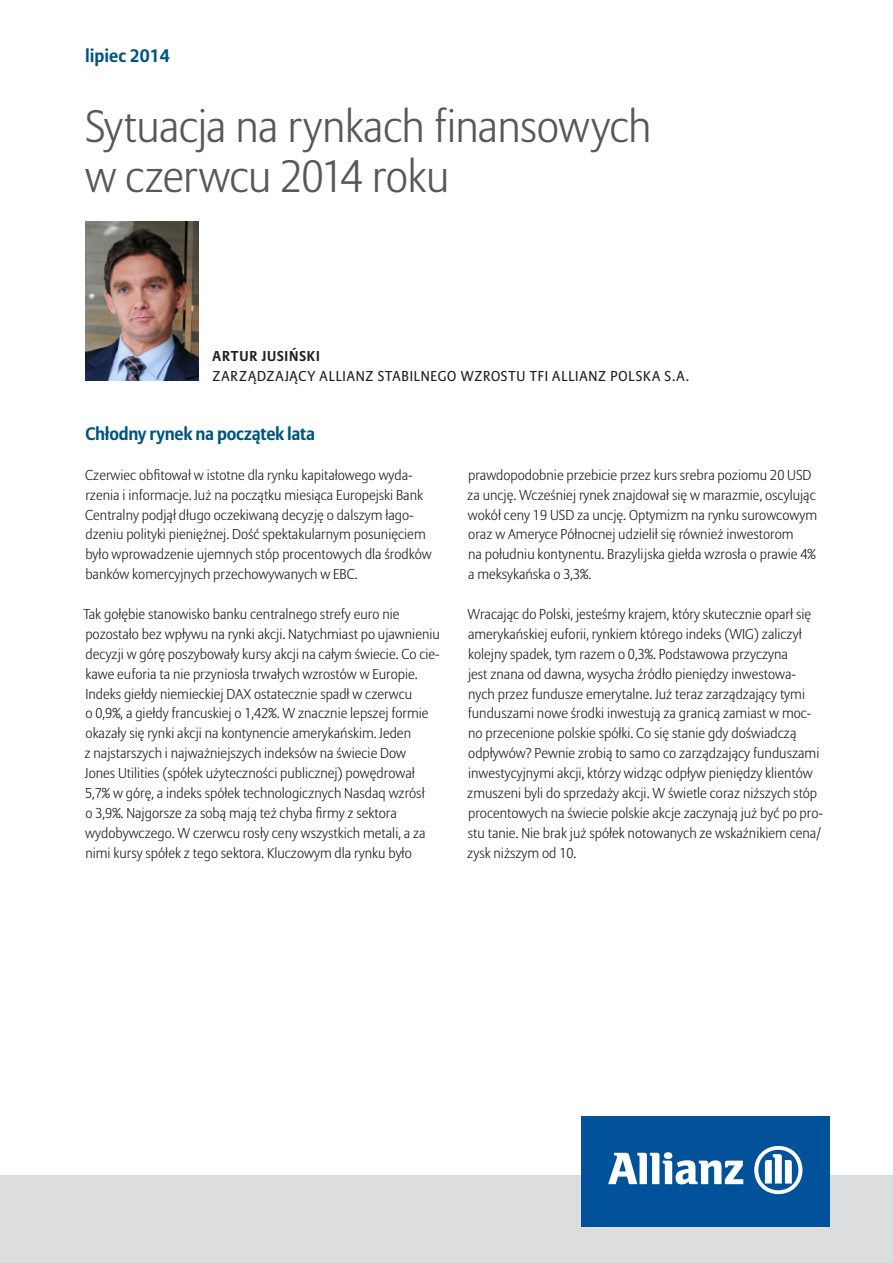
<style>
.page{position:relative;width:893px;height:1263px;background:#fff}
.page>*{position:absolute;margin:0;border:0;box-sizing:border-box;transform-origin:0 0}
.t1{font:300 45px/49.7px "Allianz Sans CE";letter-spacing:-.015em;color:#57585a}
.t2{font:700 18px "Allianz Sans CE";letter-spacing:-.015em;color:#005480}
.t3{font:300 14.25px/20px "Allianz Sans CE";color:#231f20}
.t4{font:14.25px "Allianz Sans CE";letter-spacing:.06em;color:#231f20}
.t5{font:700 14.25px "Allianz Sans CE";letter-spacing:.06em;color:#231f20}
</style>
<div class="page">
<div style="left:0;top:1175px;width:893px;height:88px;background:#dcdddf"></div>
<div style="left:581px;top:1116px;width:248px;height:110px;background:#01529a"></div>
<svg style="left:608px;top:1152px;width:135px;height:32px"></svg>
<svg style="left:754px;top:1146px;width:48px;height:48px"></svg>
<img style="left:85px;top:221px;width:113px;height:159px">
<p class="t2" style="left:85px;top:45px;width:86px">lipiec 2014</p>
<h1 class="t1" style="left:85px;top:103px;width:568px">Sytuacja na rynkach finansowych w czerwcu 2014 roku</h1>
<p class="t5" style="left:213px;top:347px;width:109px">ARTUR JUSIŃSKI</p>
<p class="t4" style="left:213px;top:367px;width:478px">ZARZĄDZAJĄCY ALLIANZ STABILNEGO WZROSTU TFI ALLIANZ POLSKA S.A.</p>
<p class="t2" style="left:85px;top:422px;width:231px">Chłodny rynek na początek lata</p>
<p class="t3" style="left:85px;top:465px;width:348px">Czerwiec obfitował w istotne dla rynku kapitałowego wyda&shy;rzenia i informacje. Już na początku miesiąca Europejski Bank Centralny podjął długo oczekiwaną decyzję o dalszym łago&shy;dzeniu polityki pieniężnej. Dość spektakularnym posunięciem było wprowadzenie ujemnych stóp procentowych dla środków banków komercyjnych przechowywanych w EBC.</p>
<p class="t3" style="left:84px;top:605px;width:358px">Tak gołębie stanowisko banku centralnego strefy euro nie pozostało bez wpływu na rynki akcji. Natychmiast po ujawnieniu decyzji w górę poszybowały kursy akcji na całym świecie. Co cie&shy;kawe euforia ta nie przyniosła trwałych wzrostów w Europie.<br>Indeks giełdy niemieckiej DAX ostatecznie spadł w czerwcu<br>o 0,9%, a giełdy francuskiej o 1,42%. W znacznie lepszej formie okazały się rynki akcji na kontynencie amerykańskim. Jeden<br>z najstarszych i najważniejszych indeksów na świecie Dow<br>Jones Utilities (spółek użyteczności publicznej) powędrował 5,7% w górę, a indeks spółek technologicznych Nasdaq wzrósł<br>o 3,9%. Najgorsze za sobą mają też chyba firmy z sektora wydobywczego. W czerwcu rosły ceny wszystkich metali, a za nimi kursy spółek z tego sektora. Kluczowym dla rynku było</p>
<p class="t3" style="left:467px;top:465px;width:351px">prawdopodobnie przebicie przez kurs srebra poziomu 20 USD za uncję. Wcześniej rynek znajdował się w marazmie, oscylując wokół ceny 19 USD za uncję. Optymizm na rynku surowcowym oraz w Ameryce Północnej udzielił się również inwestorom<br>na południu kontynentu. Brazylijska giełda wzrosła o prawie 4% a meksykańska o 3,3%.</p>
<p class="t3" style="left:467px;top:605px;width:357px">Wracając do Polski, jesteśmy krajem, który skutecznie oparł się amerykańskiej euforii, rynkiem którego indeks (WIG) zaliczył kolejny spadek, tym razem o 0,3%. Podstawowa przyczyna<br>jest znana od dawna, wysycha źródło pieniędzy inwestowa&shy;nych przez fundusze emerytalne. Już teraz zarządzający tymi funduszami nowe środki inwestują za granicą zamiast w moc&shy;no przecenione polskie spółki. Co się stanie gdy doświadczą odpływów? Pewnie zrobią to samo co zarządzający funduszami inwestycyjnymi akcji, którzy widząc odpływ pieniędzy klientów zmuszeni byli do sprzedaży akcji. W świetle coraz niższych stóp procentowych na świecie polskie akcje zaczynają już być po pro&shy;stu tanie. Nie brak już spółek notowanych ze wskaźnikiem cena/ zysk niższym od 10.</p>
</div>
